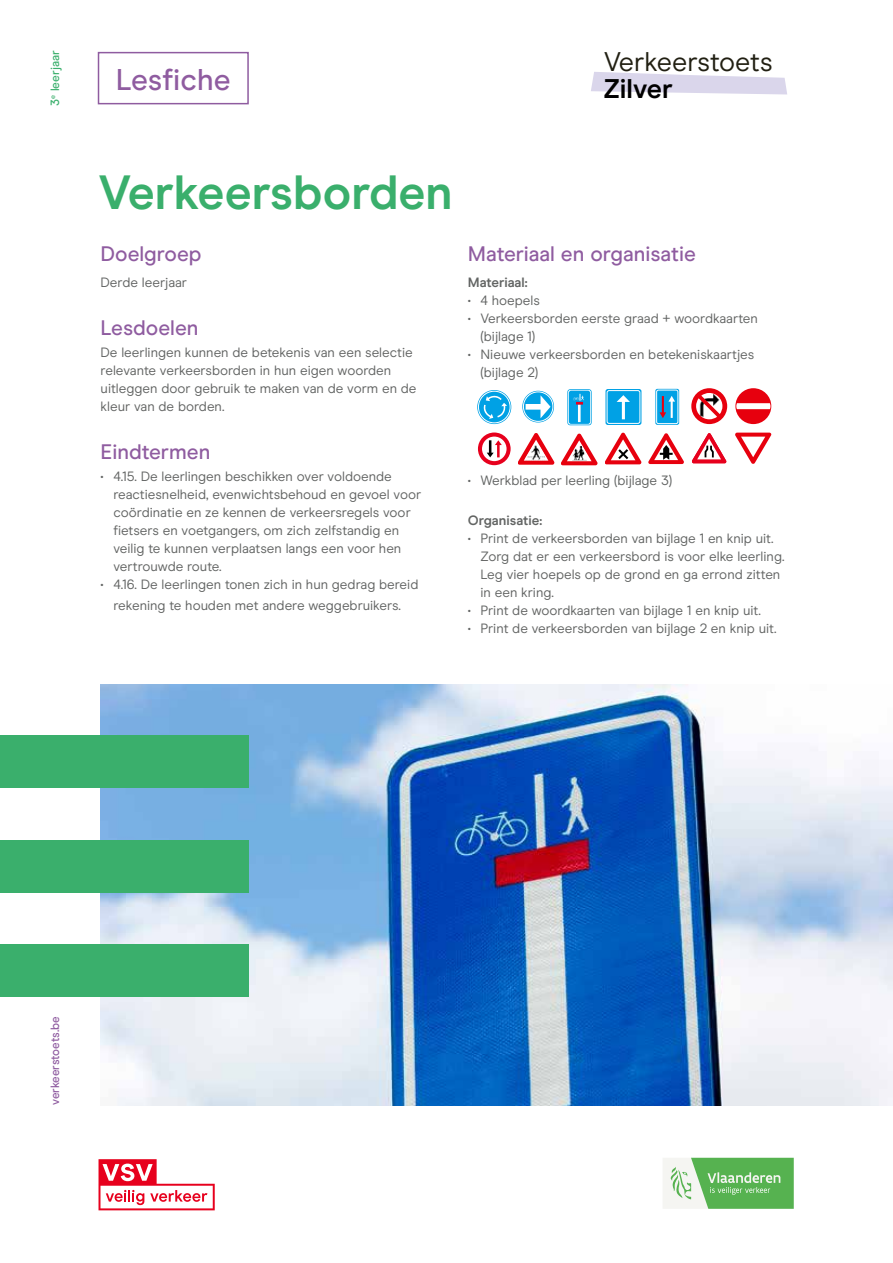
<style>
.page{position:relative;width:893px;height:1263px;background:#fff}
.page>*{position:absolute;margin:0;border:0;box-sizing:border-box;transform-origin:0 0}
.t1{font:700 48px "Modern Era";color:#3aaf6c}
.t2{font:500 30px "Modern Era";color:#8f5ca0}
.t3{font:27px "Modern Era";letter-spacing:-.005em;color:#211f12}
.t4{font:700 27px "Modern Era";color:#000}
.t5{font:500 21px "Modern Era";color:#8f5ca0}
.t6{font:13.5px/18px "Modern Era";color:#626463}
.t7{font:700 13.5px "Modern Era";color:#626463}
.t8{font:500 12px "Modern Era";color:#8f5ca0}
.t9{font:500 12px "Modern Era";color:#3aaf6c}
</style>
<div class="page">
<svg style="left:663px;top:1158px;width:131px;height:51px"></svg>
<svg style="left:99px;top:1159px;width:116px;height:51px"></svg>
<img style="left:101px;top:684px;width:792px;height:421px">
<div style="left:98px;top:52px;width:151px;height:52px;border:2px solid #8f5ca0"></div>
<svg style="left:477px;top:390px;width:34px;height:34px"></svg>
<div style="left:478px;top:391px;width:32px;height:32px;border:1px solid #fff;border-radius:50%"></div>
<svg style="left:484px;top:395px;width:23px;height:24px"></svg>
<svg style="left:478px;top:432px;width:33px;height:33px"></svg>
<svg style="left:655px;top:389px;width:24px;height:36px"></svg>
<div style="left:657px;top:390px;width:21px;height:34px;background:#00a1e5;border-radius:2px"></div>
<div style="left:656px;top:390px;width:22px;height:34px;border:1px solid #fff;border-radius:2px"></div>
<svg style="left:660px;top:396px;width:15px;height:22px"></svg>
<svg style="left:522px;top:391px;width:32px;height:31px"></svg>
<div style="left:523px;top:392px;width:30px;height:30px;border:1px solid #fff;border-radius:50%"></div>
<svg style="left:526px;top:395px;width:24px;height:23px"></svg>
<svg style="left:518px;top:433px;width:36px;height:32px"></svg>
<img style="left:525px;top:445px;width:21px;height:15px">
<svg style="left:691px;top:388px;width:36px;height:36px"></svg>
<svg style="left:567px;top:389px;width:25px;height:36px"></svg>
<svg style="left:561px;top:434px;width:36px;height:31px"></svg>
<img style="left:572px;top:446px;width:15px;height:14px">
<svg style="left:648px;top:433px;width:36px;height:31px"></svg>
<svg style="left:605px;top:389px;width:36px;height:35px"></svg>
<div style="left:607px;top:391px;width:33px;height:32px;background:#00a1e5;border-radius:2px"></div>
<div style="left:607px;top:390px;width:33px;height:34px;border:1px solid #fff;border-radius:2px"></div>
<svg style="left:617px;top:395px;width:13px;height:24px"></svg>
<svg style="left:605px;top:433px;width:36px;height:31px"></svg>
<svg style="left:692px;top:433px;width:34px;height:30px"></svg>
<div style="left:735px;top:388px;width:36px;height:36px;background:#e7000e;border-radius:50%"></div>
<svg style="left:735px;top:403px;width:36px;height:6px"></svg>
<svg style="left:735px;top:433px;width:36px;height:31px"></svg>
<div style="left:0;top:735px;width:249px;height:53px;background:#3aaf6c"></div>
<div style="left:0;top:840px;width:249px;height:53px;background:#3aaf6c"></div>
<div style="left:0;top:944px;width:249px;height:53px;background:#3aaf6c"></div>
<svg style="left:591px;top:72px;width:196px;height:23px"></svg>
<p class="t9" style="left:48px;top:105px;width:56px;rotate:-90deg">3<sup>e</sup> leerjaar</p>
<h3 class="t3" style="left:604px;top:46px;width:171px">Verkeerstoets</h3>
<h2 class="t2" style="left:116px;top:62px;width:116px">Lesfiche</h2>
<h3 class="t4" style="left:603px;top:73px;width:71px">Zilver</h3>
<h1 class="t1" style="left:99px;top:164px;width:356px">Verkeersborden</h1>
<h3 class="t5" style="left:101px;top:241px;width:102px">Doelgroep</h3>
<p class="t6" style="left:101px;top:273px;width:88px">Derde leerjaar</p>
<h3 class="t5" style="left:101px;top:315px;width:99px">Lesdoelen</h3>
<p class="t6" style="left:101px;top:343px;width:317px">De leerlingen kunnen de betekenis van een selectie relevante verkeersborden in hun eigen woorden uitleggen door gebruik te maken van de vorm en de kleur van de borden.</p>
<h3 class="t5" style="left:101px;top:439px;width:111px">Eindtermen</h3>
<p class="t6" style="left:113px;top:467px;width:309px;text-indent:-13px">• 4.15. De leerlingen beschikken over voldoende reactiesnelheid, evenwichtsbehoud en gevoel voor coördinatie en ze kennen de verkeersregels voor fietsers en voetgangers, om zich zelfstandig en veilig te kunnen verplaatsen langs een voor hen vertrouwde route.</p>
<p class="t6" style="left:101px;top:574px;width:319px;line-height:20.9px;text-align:center">• 4.16. De leerlingen tonen zich in hun gedrag bereid rekening te houden met andere weggebruikers.</p>
<h3 class="t5" style="left:468px;top:241px;width:230px">Materiaal en organisatie</h3>
<p class="t7" style="left:468px;top:274px;width:61px">Materiaal:</p>
<p class="t6" style="left:468px;top:291px;width:74px">• 4 hoepels</p>
<p class="t6" style="left:480px;top:309px;width:279px;text-indent:-13px">• Verkeersborden eerste graad + woordkaarten (bijlage 1)</p>
<p class="t6" style="left:480px;top:345px;width:275px;text-indent:-13px">• Nieuwe verkeersborden en betekeniskaartjes (bijlage 2)</p>
<p class="t6" style="left:468px;top:471px;width:206px">• Werkblad per leerling (bijlage 3)</p>
<p class="t7" style="left:468px;top:513px;width:76px">Organisatie:</p>
<p class="t6" style="left:480px;top:530px;width:305px;text-indent:-13px">• Print de verkeersborden van bijlage 1 en knip uit.<br>Zorg dat er een verkeersbord is voor elke leerling.<br>Leg vier hoepels op de grond en ga errond zitten in een kring.</p>
<p class="t6" style="left:468px;top:602px;width:295px">• Print de woordkaarten van bijlage 1 en knip uit.</p>
<p class="t6" style="left:468px;top:620px;width:310px">• Print de verkeersborden van bijlage 2 en knip uit.</p>
<p class="t8" style="left:48px;top:1105px;width:90px;rotate:-90deg">verkeerstoets.be</p>
</div>
